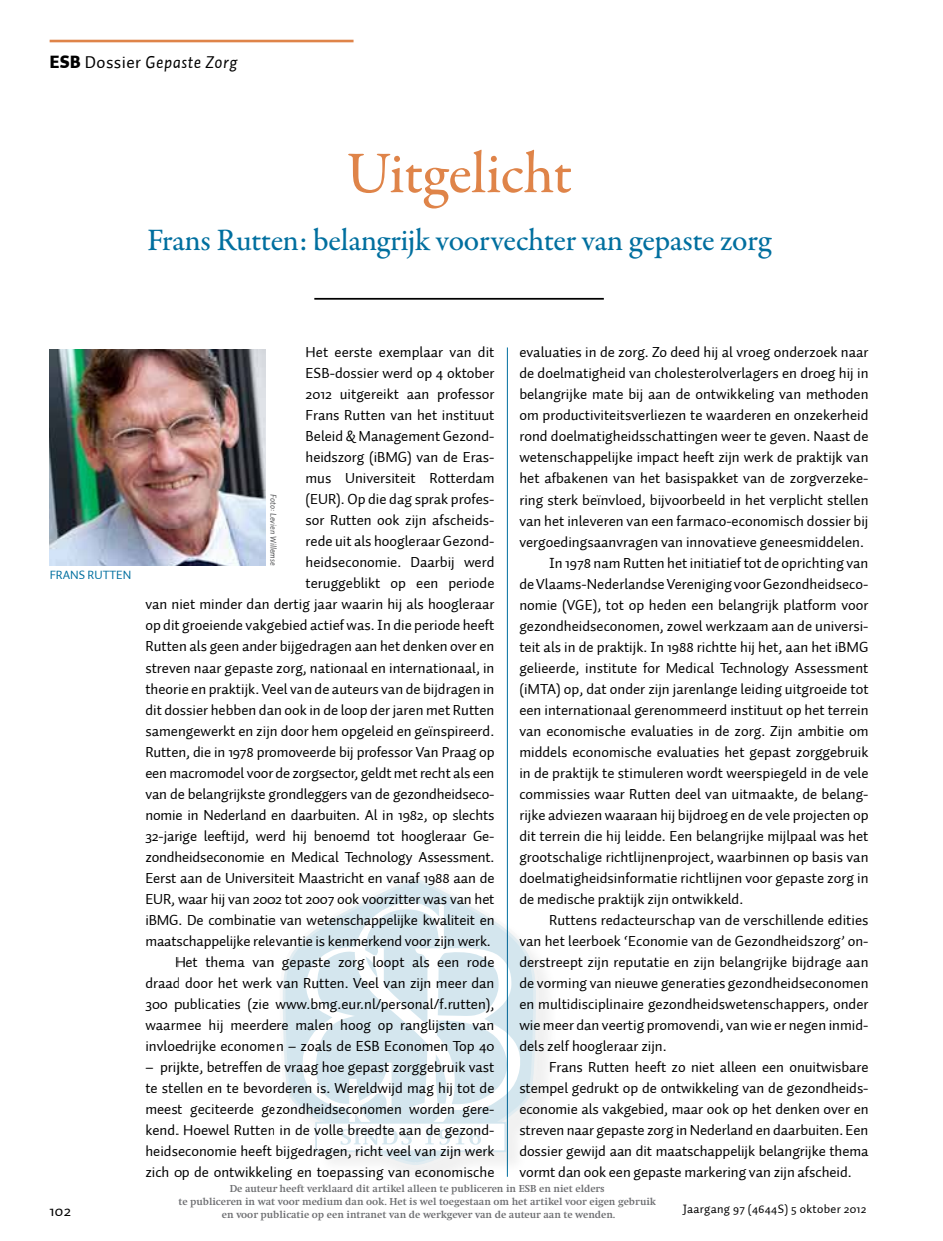
<style>
.page{position:relative;width:943px;height:1241px;background:#fff}
.page>*{position:absolute;margin:0;border:0;box-sizing:border-box;transform-origin:0 0}
.t1{font:500 59.5px "Garamond Premr Pro";letter-spacing:-.01em;color:#df8449}
.t2{font:500 31.5px "Garamond Premr Pro";letter-spacing:-.015em;color:#006f9f}
.t3{font:italic 17.5px "Auto 1";letter-spacing:.025em;color:#000}
.t4{font:15.75px "Auto 1";color:#000}
.t5{font:14.88px/21px "Auto 1";color:#000;text-align:right}
.t6{font:12.25px "Auto 1";letter-spacing:.025em;color:#000}
.t7{font:12.25px "Auto 1";color:#006f9f}
.t8{font:700 10.5px/12.6px "Swift";color:#6d6e71;text-align:center}
.t9{font:italic 8.75px "Auto 1";color:#515254}
.s1{font-weight:900;font-style:normal}
.s2{font-style:normal}
.s3{font-style:italic}
</style>
<div class="page">
<hr style="left:50px;top:40px;width:303px;height:2px;background:#df8449">
<img style="left:50px;top:349px;width:216px;height:216px">
<hr style="left:314px;top:298px;width:290px;height:1px;background:#000">
<hr style="left:507px;top:347px;width:1px;height:829px;background:#006f9f">
<div style="left:283px;top:879px;width:277px;height:310px;background:#fff"></div>
<svg style="left:282px;top:878px;width:259px;height:291px"></svg>
<div style="left:315px;top:1121px;width:191px;height:30px;background:#fff"></div>
<svg style="left:301px;top:898px;width:222px;height:249px"></svg>
<p class="t3" style="left:50px;top:51px;width:189px"><span class="s1">ESB</span> <span class="s2">Dossier</span> Gepaste Zorg</p>
<h1 class="t1" style="left:346px;top:137px;width:228px">Uitgelicht</h1>
<h2 class="t2" style="left:147px;top:221px;width:625px">Frans Rutten: belangrijk voorvechter van gepaste zorg</h2>
<p class="t7" style="left:50px;top:567px;width:15px">Frans</p>
<p class="t7" style="left:87px;top:567px;width:15px">Rutten</p>
<p class="t5" style="left:145px;top:342px;width:351px">Het eerste exemplaar van dit<br>ESB-dossier werd op 4 oktober<br>2012 uitgereikt aan professor<br>Frans Rutten van het instituut<br>Beleid &amp; Management Gezond-<br>heidszorg (iBMG) van de Eras-<br>mus Universiteit Rotterdam<br>(EUR). Op die dag sprak profes-<br>sor Rutten ook zijn afscheids-<br>rede uit als hoogleraar Gezond-<br>heidseconomie. Daarbij werd<br>teruggeblikt op een periode<br>van niet minder dan dertig jaar waarin hij als hoogleraar op dit groeiende vakgebied actief was. In die periode heeft Rutten als geen ander bijgedragen aan het denken over en streven naar gepaste zorg, nationaal en internationaal, in theorie en praktijk. Veel van de auteurs van de bijdragen in dit dossier hebben dan ook in de loop der jaren met Rutten samengewerkt en zijn door hem opgeleid en geïnspireerd.<br>Rutten, die in 1978 promoveerde bij professor Van Praag op een macromodel voor de zorgsector, geldt met recht als een van de belangrijkste grondleggers van de gezondheidseco&shy;nomie in Nederland en daarbuiten. Al in 1982, op slechts 32-jarige leeftijd, werd hij benoemd tot hoogleraar Ge&shy;zondheidseconomie en Medical Technology Assessment.<br>Eerst aan de Universiteit Maastricht en vanaf 1988 aan de EUR, waar hij van 2002 tot 2007 ook voorzitter was van het iBMG. De combinatie van wetenschappelijke kwaliteit en maatschappelijke relevantie is kenmerkend voor zijn werk.<br>Het thema van gepaste zorg loopt als een rode draad door het werk van Rutten. Veel van zijn meer dan 300 publicaties (zie www.bmg.eur.nl/personal/f.rutten), waarmee hij meerdere malen hoog op ranglijsten van invloedrijke economen – zoals de ESB Economen Top 40</p>
<p class="t5" style="left:145px;top:1056px;width:351px;text-align:justify">– prijkte, betreffen de vraag hoe gepast zorggebruik vast te stellen en te bevorderen is. Wereldwijd mag hij tot de meest geciteerde gezondheidseconomen worden gere&shy;kend. Hoewel Rutten in de volle breedte aan de gezond&shy;heidseconomie heeft bijgedragen, richt veel van zijn werk zich op de ontwikkeling en toepassing van economische</p>
<p class="t9" style="left:279px;top:494px;width:73px;rotate:90deg">Foto: Levien Willemse</p>
<p class="t5" style="left:519px;top:342px;width:350px">evaluaties in de zorg. Zo deed hij al vroeg onderzoek naar</p>
<p class="t5" style="left:519px;top:363px;width:351px">de doelmatigheid van cholesterolverlagers en droeg hij in</p>
<p class="t5" style="left:519px;top:384px;width:351px">belangrijke mate bij aan de ontwikkeling van methoden</p>
<p class="t5" style="left:519px;top:405px;width:350px">om productiviteitsverliezen te waarderen en onzekerheid</p>
<p class="t5" style="left:519px;top:426px;width:350px">rond doelmatigheidsschattingen weer te geven. Naast de</p>
<p class="t5" style="left:519px;top:447px;width:351px">wetenschappelijke impact heeft zijn werk de praktijk van</p>
<p class="t5" style="left:519px;top:468px;width:351px">het afbakenen van het basispakket van de zorgverzeke-</p>
<p class="t5" style="left:519px;top:489px;width:351px">ring sterk beïnvloed, bijvoorbeeld in het verplicht stellen</p>
<p class="t5" style="left:519px;top:510px;width:350px">van het inleveren van een farmaco-economisch dossier bij</p>
<p class="t5" style="left:519px;top:531px;width:346px">vergoedingsaanvragen van innovatieve geneesmiddelen.</p>
<p class="t5" style="left:549px;top:552px;width:321px">In 1978 nam Rutten het initiatief tot de oprichting van</p>
<p class="t5" style="left:519px;top:573px;width:350px">de Vlaams-Nederlandse Vereniging voor Gezondheidseco-</p>
<p class="t5" style="left:519px;top:594px;width:350px">nomie (VGE), tot op heden een belangrijk platform voor</p>
<p class="t5" style="left:519px;top:615px;width:351px">gezondheidseconomen, zowel werkzaam aan de universi-</p>
<p class="t5" style="left:519px;top:636px;width:350px">teit als in de praktijk. In 1988 richtte hij het, aan het iBMG</p>
<p class="t5" style="left:519px;top:657px;width:350px">gelieerde, institute for Medical Technology Assessment</p>
<p class="t5" style="left:519px;top:678px;width:351px">(iMTA) op, dat onder zijn jarenlange leiding uitgroeide tot</p>
<p class="t5" style="left:519px;top:699px;width:351px">een internationaal gerenommeerd instituut op het terrein</p>
<p class="t5" style="left:519px;top:720px;width:350px">van economische evaluaties in de zorg. Zijn ambitie om</p>
<p class="t5" style="left:519px;top:741px;width:350px">middels economische evaluaties het gepast zorggebruik</p>
<p class="t5" style="left:519px;top:762px;width:351px">in de praktijk te stimuleren wordt weerspiegeld in de vele</p>
<p class="t5" style="left:519px;top:783px;width:350px">commissies waar Rutten deel van uitmaakte, de belang-</p>
<p class="t5" style="left:519px;top:804px;width:350px">rijke adviezen waaraan hij bijdroeg en de vele projecten op</p>
<p class="t5" style="left:519px;top:825px;width:350px">dit terrein die hij leidde. Een belangrijke mijlpaal was het</p>
<p class="t5" style="left:519px;top:846px;width:351px">grootschalige richtlijnenproject, waarbinnen op basis van</p>
<p class="t5" style="left:519px;top:867px;width:351px">doelmatigheidsinformatie richtlijnen voor gepaste zorg in</p>
<p class="t5" style="left:519px;top:888px;width:225px">de medische praktijk zijn ontwikkeld.</p>
<p class="t5" style="left:549px;top:909px;width:321px">Ruttens redacteurschap van de verschillende edities</p>
<p class="t5" style="left:519px;top:930px;width:350px">van het leerboek ‘Economie van de Gezondheidszorg<span class="s3">’</span> on-</p>
<p class="t5" style="left:519px;top:951px;width:351px">derstreept zijn reputatie en zijn belangrijke bijdrage aan</p>
<p class="t5" style="left:519px;top:972px;width:351px">de vorming van nieuwe generaties gezondheidseconomen</p>
<p class="t5" style="left:519px;top:993px;width:351px">en multidisciplinaire gezondheidswetenschappers, onder</p>
<p class="t5" style="left:519px;top:1014px;width:350px">wie meer dan veertig promovendi, van wie er negen inmid-</p>
<p class="t5" style="left:519px;top:1035px;width:149px">dels zelf hoogleraar zijn.</p>
<p class="t5" style="left:549px;top:1056px;width:321px">Frans Rutten heeft zo niet alleen een onuitwisbare</p>
<p class="t5" style="left:519px;top:1077px;width:351px">stempel gedrukt op de ontwikkeling van de gezondheids-</p>
<p class="t5" style="left:519px;top:1098px;width:351px">economie als vakgebied, maar ook op het denken over en</p>
<p class="t5" style="left:519px;top:1119px;width:350px">streven naar gepaste zorg in Nederland en daarbuiten. Een</p>
<p class="t5" style="left:519px;top:1140px;width:351px">dossier gewijd aan dit maatschappelijk belangrijke thema</p>
<p class="t5" style="left:519px;top:1161px;width:334px">vormt dan ook een gepaste markering van zijn afscheid.</p>
<p class="t8" style="left:179px;top:1182px;width:479px">De auteur heeft verklaard dit artikel alleen te publiceren in ESB en niet elders<br>te publiceren in wat voor medium dan ook. Het is wel toegestaan om het artikel voor eigen gebruik en voor publicatie op een intranet van de werkgever van de auteur aan te wenden.</p>
<p class="t4" style="left:50px;top:1200px;width:23px">102</p>
<p class="t6" style="left:682px;top:1201px;width:185px">Jaargang 97 (4644S) 5 oktober 2012</p>
</div>
